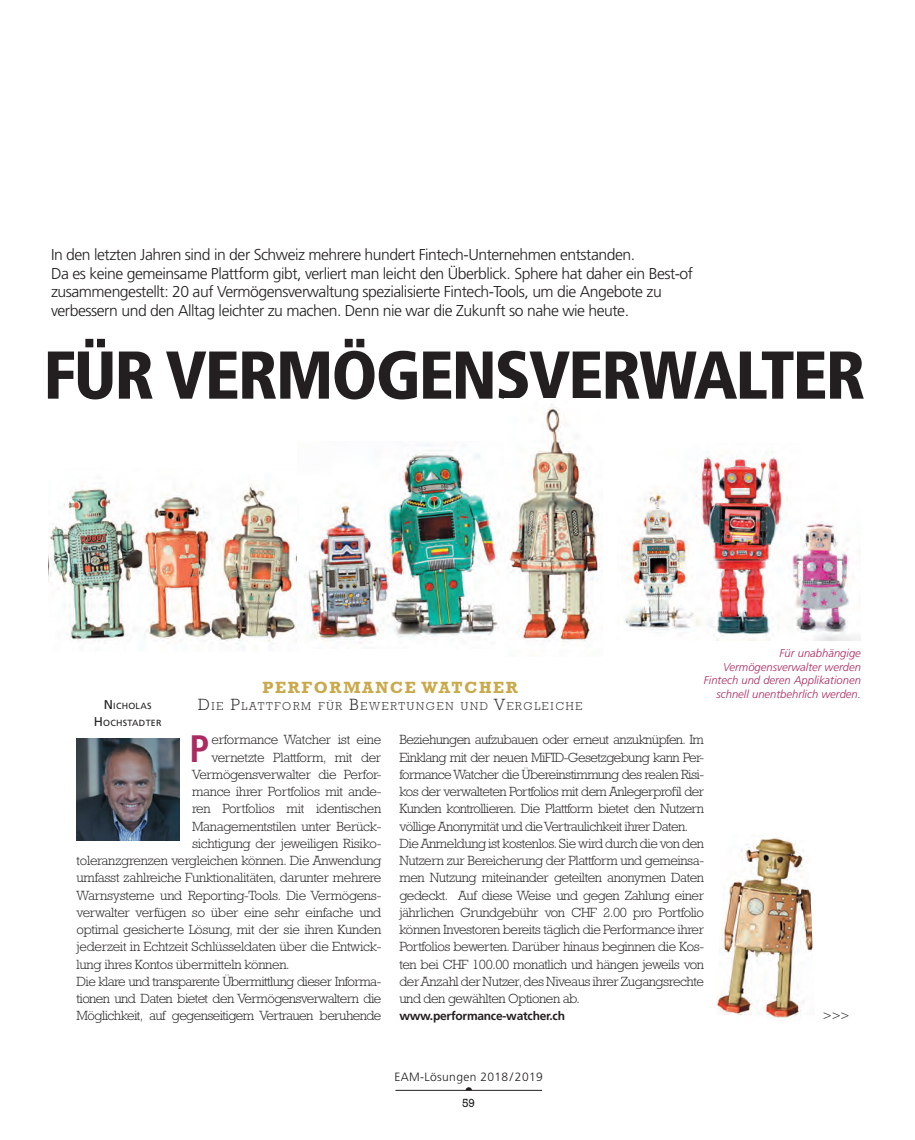
<style>
.page{position:relative;width:915px;height:1140px;background:#fff}
.page>*{position:absolute;margin:0;border:0;box-sizing:border-box;transform-origin:0 0}
.t1{font:900 condensed 67.5px "Frutiger LT";letter-spacing:-.03em;color:#231f20}
.t2{font:700 condensed 38.25px "Frutiger LT";color:#ab2a61}
.t3{font:700 16.5px "Rockwell";letter-spacing:.1em;color:#c9a94a}
.t4{font:300 15.75px/18.8px "Frutiger LT";letter-spacing:-.03em;color:#231f20}
.t5{font:300 13.5px/17.2px "Rockwell";letter-spacing:-.02em;color:#231f20;text-align:justify}
.t6{font:700 12px "Frutiger LT";letter-spacing:-.02em;color:#231f20}
.t7{font:300 12px "Frutiger LT";letter-spacing:.03em;color:#231f20}
.t8{font:12px "Rockwell";color:#231f20}
.t9{font:300 11.55px "Rockwell";letter-spacing:.145em;color:#231f20}
.t10{font:italic 300 11.25px/13.5px "Frutiger LT";color:#ab2a61;text-align:right}
.t11{font:8.85px/16.5px "Frutiger LT";letter-spacing:.03em;color:#231f20;text-align:center}
.s1{font-size:16.5px}
.s2{font-size:12.75px}
</style>
<div class="page">
<img style="left:77px;top:738px;width:102px;height:102px">
<hr style="left:395px;top:1090px;width:147px;height:1px;background:#231f20">
<svg style="left:465px;top:1087px;width:7px;height:3px"></svg>
<img style="left:624px;top:452px;width:236px;height:188px">
<img style="left:49px;top:483px;width:247px;height:165px">
<img style="left:509px;top:404px;width:91px;height:241px">
<img style="left:304px;top:444px;width:195px;height:199px">
<img style="left:716px;top:837px;width:97px;height:182px">
<p class="t4" style="left:51px;top:245px;width:643px">In den letzten Jahren sind in der Schweiz mehrere hundert Fintech-Unternehmen entstanden.<br>Da es keine gemeinsame Plattform gibt, verliert man leicht den Überblick. Sphere hat daher ein Best-of zusammengestellt: 20 auf Vermögensverwaltung spezialisierte Fintech-Tools, um die Angebote zu verbessern und den Alltag leichter zu machen. Denn nie war die Zukunft so nahe wie heute.</p>
<p class="t1" style="left:43px;top:334px;width:823px">FÜR VERMÖGENSVERWALTER</p>
<p class="t10" style="left:703px;top:646px;width:158px">Für unabhängige<br>Vermögensverwalter werden<br>Fintech und deren Applikationen schnell unentbehrlich werden.</p>
<p class="t3" style="left:262px;top:677px;width:257px">PERFORMANCE WATCHER</p>
<p class="t9" style="left:198px;top:699px;width:385px"><span class="s1">D</span>IE <span class="s1">P</span>LATTFORM FÜR <span class="s1">B</span>EWERTUNGEN UND <span class="s1">V</span>ERGLEICHE</p>
<p class="t2" style="left:189px;top:725px;width:21px">P</p>
<p class="t5" style="left:211px;top:731px;width:171px">erformance Watcher ist eine</p>
<p class="t11" style="left:94px;top:698px;width:69px"><span class="s2">N</span>ICHOLAS<br><span class="s2">H</span> OCHSTADTER</p>
<p class="t5" style="left:399px;top:731px;width:306px">Beziehungen aufzubauen oder erneut anzuknüpfen. Im Einklang mit der neuen MiFID-Gesetzgebung kann Per&shy;formance Watcher die Übereinstimmung des realen Risi&shy;kos der verwalteten Portfolios mit dem Anlegerprofil der Kunden kontrollieren. Die Plattform bietet den Nutzern völlige Anonymität und die Vertraulichkeit ihrer Daten.</p>
<p class="t5" style="left:399px;top:834px;width:306px">Die Anmeldung ist kostenlos. Sie wird durch die von den Nutzern zur Bereicherung der Plattform und gemeinsa&shy;men Nutzung miteinander geteilten anonymen Daten gedeckt. Auf diese Weise und gegen Zahlung einer jährlichen Grundgebühr von CHF 2.00 pro Portfolio können Investoren bereits täglich die Performance ihrer Portfolios bewerten. Darüber hinaus beginnen die Kos&shy;ten bei CHF 100.00 monatlich und hängen jeweils von der Anzahl der Nutzer, des Niveaus ihrer Zugangsrechte und den gewählten Optionen ab.</p>
<p class="t6" style="left:399px;top:1009px;width:167px">www.performance-watcher.ch</p>
<p class="t5" style="left:211px;top:748px;width:171px">vernetzte Plattform, mit der</p>
<p class="t5" style="left:192px;top:765px;width:191px">Vermögensverwalter die Perfor-</p>
<p class="t5" style="left:192px;top:783px;width:191px">mance ihrer Portfolios mit ande-</p>
<p class="t5" style="left:192px;top:800px;width:191px">ren Portfolios mit identischen</p>
<p class="t5" style="left:192px;top:817px;width:191px">Managementstilen unter Berück-</p>
<p class="t5" style="left:192px;top:834px;width:191px">sichtigung der jeweiligen Risiko-</p>
<p class="t5" style="left:77px;top:852px;width:306px">toleranzgrenzen vergleichen können. Die Anwendung</p>
<p class="t5" style="left:77px;top:869px;width:306px">umfasst zahlreiche Funktionalitäten, darunter mehrere</p>
<p class="t5" style="left:77px;top:886px;width:306px">Warnsysteme und Reporting-Tools. Die Vermögens-</p>
<p class="t5" style="left:77px;top:903px;width:306px">verwalter verfügen so über eine sehr einfache und</p>
<p class="t5" style="left:77px;top:921px;width:306px">optimal gesicherte Lösung, mit der sie ihren Kunden</p>
<p class="t5" style="left:77px;top:938px;width:306px">jederzeit in Echtzeit Schlüsseldaten über die Entwick-</p>
<p class="t5" style="left:77px;top:955px;width:214px">lung ihres Kontos übermitteln können.</p>
<p class="t5" style="left:77px;top:972px;width:306px">Die klare und transparente Übermittlung dieser Informa&shy;tionen und Daten bietet den Vermögensverwaltern die Möglichkeit, auf gegenseitigem Vertrauen beruhende</p>
<p class="t5" style="left:822px;top:1007px;width:28px">&gt;&gt;&gt;</p>
<p class="t7" style="left:394px;top:1070px;width:150px">EAM-Lösungen 2018/ 2019</p>
<p class="t8" style="left:462px;top:1096px;width:15px">59</p>
</div>
